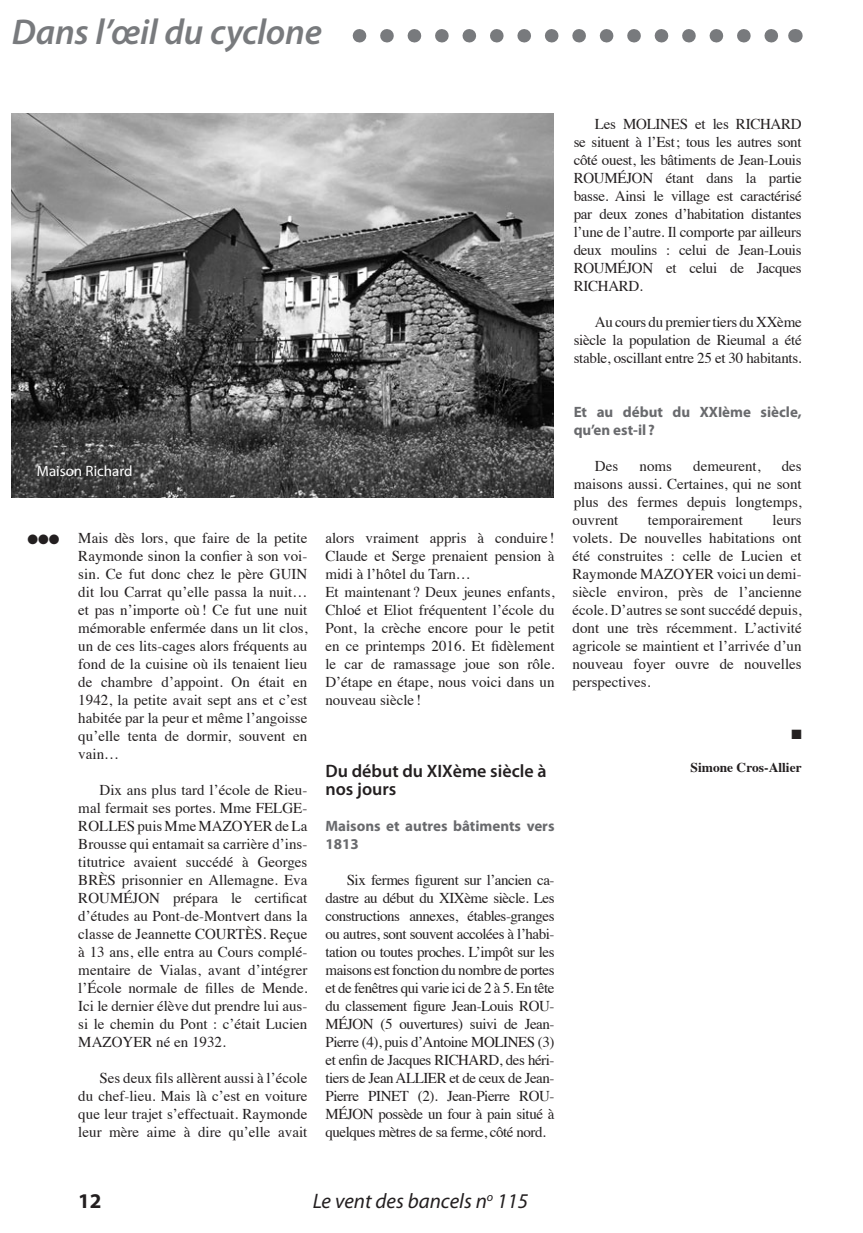
<style>
.page{position:relative;width:863px;height:1233px;background:#fff}
.page>*{position:absolute;margin:0;border:0;box-sizing:border-box;transform-origin:0 0}
.t1{font:italic 600 36px "Myriad Pro";letter-spacing:-.005em;color:#787a7d}
.t2{font:italic 21px "Myriad Pro";color:#231f20}
.t3{font:700 21px "Myriad Pro";color:#231f20}
.t4{font:600 18px/18px "Myriad Pro";color:#231f20}
.t5{font:15px/18px "Times";color:#231f20;text-align:justify}
.t6{font:700 15px/18px "Myriad Pro";color:#696a6d}
.t7{font:15px "Myriad Pro";color:#fff}
.t8{font:700 13.5px "Times";color:#231f20}
.t9{font:13.5px "Zapf Dingbats ITC";color:#231f20}
</style>
<div class="page">
<svg style="left:352px;top:29px;width:426px;height:14px"></svg>
<svg style="left:794px;top:29px;width:1px;height:14px"></svg>
<img style="left:12px;top:113px;width:541px;height:384px">
<p class="t1" style="left:12px;top:9px;width:311px">Dans l’œil du cyclone</p>
<p class="t5" style="left:573px;top:113px;width:229px;text-indent:21px">Les MOLINES et les RICHARD se situent à l’Est; tous les autres sont côté ouest, les bâtiments de Jean-Louis ROUMÉJON étant dans la partie basse. Ainsi le village est caractérisé par deux zones d’habitation distantes l’une de l’autre. Il comporte par ailleurs deux moulins : celui de Jean-Louis ROUMÉJON et celui de Jacques RICHARD.</p>
<p class="t5" style="left:573px;top:311px;width:229px;text-indent:21px">Au cours du premier tiers du XXème siècle la population de Rieumal a été stable, oscillant entre 25 et 30 habitants.</p>
<p class="t7" style="left:37px;top:461px;width:97px">Maison Richard</p>
<p class="t9" style="left:27px;top:533px;width:34px">●●●</p>
<p class="t5" style="left:78px;top:527px;width:230px">Mais dès lors, que faire de la petite Raymonde sinon la confier à son voi&shy;sin. Ce fut donc chez le père GUIN dit lou Carrat qu’elle passa la nuit… et pas n’importe où ! Ce fut une nuit mémorable enfermée dans un lit clos, un de ces lits-cages alors fréquents au fond de la cuisine où ils tenaient lieu de chambre d’appoint. On était en 1942, la petite avait sept ans et c’est habitée par la peur et même l’angoisse qu’elle tenta de dormir, souvent en vain…</p>
<p class="t5" style="left:78px;top:779px;width:230px;text-indent:21px">Dix ans plus tard l’école de Rieu&shy;mal fermait ses portes. Mme FELGE-ROLLES puis Mme MAZOYER de La Brousse qui entamait sa carrière d’ins&shy;titutrice avaient succédé à Georges BRÈS prisonnier en Allemagne. Eva ROUMÉJON prépara le certificat d’études au Pont-de-Montvert dans la classe de Jeannette COURTÈS. Reçue à 13 ans, elle entra au Cours complé&shy;mentaire de Vialas, avant d’intégrer l’École normale de filles de Mende.<br>Ici le dernier élève dut prendre lui aus&shy;si le chemin du Pont : c’était Lucien MAZOYER né en 1932.</p>
<p class="t5" style="left:78px;top:1067px;width:230px;text-indent:21px">Ses deux fils allèrent aussi à l’école du chef-lieu. Mais là c’est en voiture que leur trajet s’effectuait. Raymonde leur mère aime à dire qu’elle avait</p>
<p class="t5" style="left:325px;top:527px;width:230px;text-align:left">alors vraiment appris à conduire !<br>Claude et Serge prenaient pension à midi à l’hôtel du Tarn…<br>Et maintenant ? Deux jeunes enfants,<br>Chloé et Eliot fréquentent l’école du<br>Pont, la crèche encore pour le petit en ce printemps 2016. Et fidèlement le car de ramassage joue son rôle.<br>D’étape en étape, nous voici dans un nouveau siècle !</p>
<p class="t4" style="left:325px;top:761px;width:223px">Du début du XIXème siècle à nos jours</p>
<p class="t6" style="left:325px;top:816px;width:230px">Maisons et autres bâtiments vers<br>1813</p>
<p class="t5" style="left:325px;top:869px;width:230px;text-indent:21px">Six fermes figurent sur l’ancien ca&shy;dastre au début du XIXème siècle. Les constructions annexes, étables-granges ou autres, sont souvent accolées à l’habi&shy;tation ou toutes proches. L’impôt sur les maisons est fonction du nombre de portes et de fenêtres qui varie ici de 2 à 5. En tête du classement figure Jean-Louis ROU-MÉJON (5 ouvertures) suivi de Jean-Pierre (4), puis d’Antoine MOLINES (3) et enfin de Jacques RICHARD, des héri&shy;tiers de Jean ALLIER et de ceux de Jean-Pierre PINET (2). Jean-Pierre ROU-MÉJON possède un four à pain situé à quelques mètres de sa ferme, côté nord.</p>
<p class="t6" style="left:573px;top:402px;width:229px">Et au début du XXIème siècle, qu’en est-il ?</p>
<p class="t5" style="left:595px;top:455px;width:25px">Des</p>
<p class="t5" style="left:639px;top:455px;width:34px">noms</p>
<p class="t5" style="left:693px;top:455px;width:69px">demeurent,</p>
<p class="t5" style="left:572px;top:455px;width:230px;text-indent:209px">des maisons aussi. Certaines, qui ne sont plus des fermes depuis longtemps, ouvrent</p>
<p class="t5" style="left:572px;top:509px;width:230px;text-indent:200px">leurs volets. De nouvelles habitations ont été construites : celle de Lucien et Raymonde MAZOYER voici un demi&shy;siècle environ, près de l’ancienne école. D’autres se sont succédé depuis, dont une très récemment. L’activité agricole se maintient et l’arrivée d’un nouveau foyer ouvre de nouvelles perspectives.</p>
<p class="t9" style="left:791px;top:728px;width:12px">■</p>
<p class="t8" style="left:690px;top:754px;width:113px">Simone Cros-Allier</p>
<p class="t5" style="left:647px;top:509px;width:96px">temporairement</p>
<p class="t3" style="left:78px;top:1186px;width:25px">12</p>
<p class="t2" style="left:313px;top:1187px;width:217px">Le vent des bancels n<sup>o</sup> 115</p>
</div>
